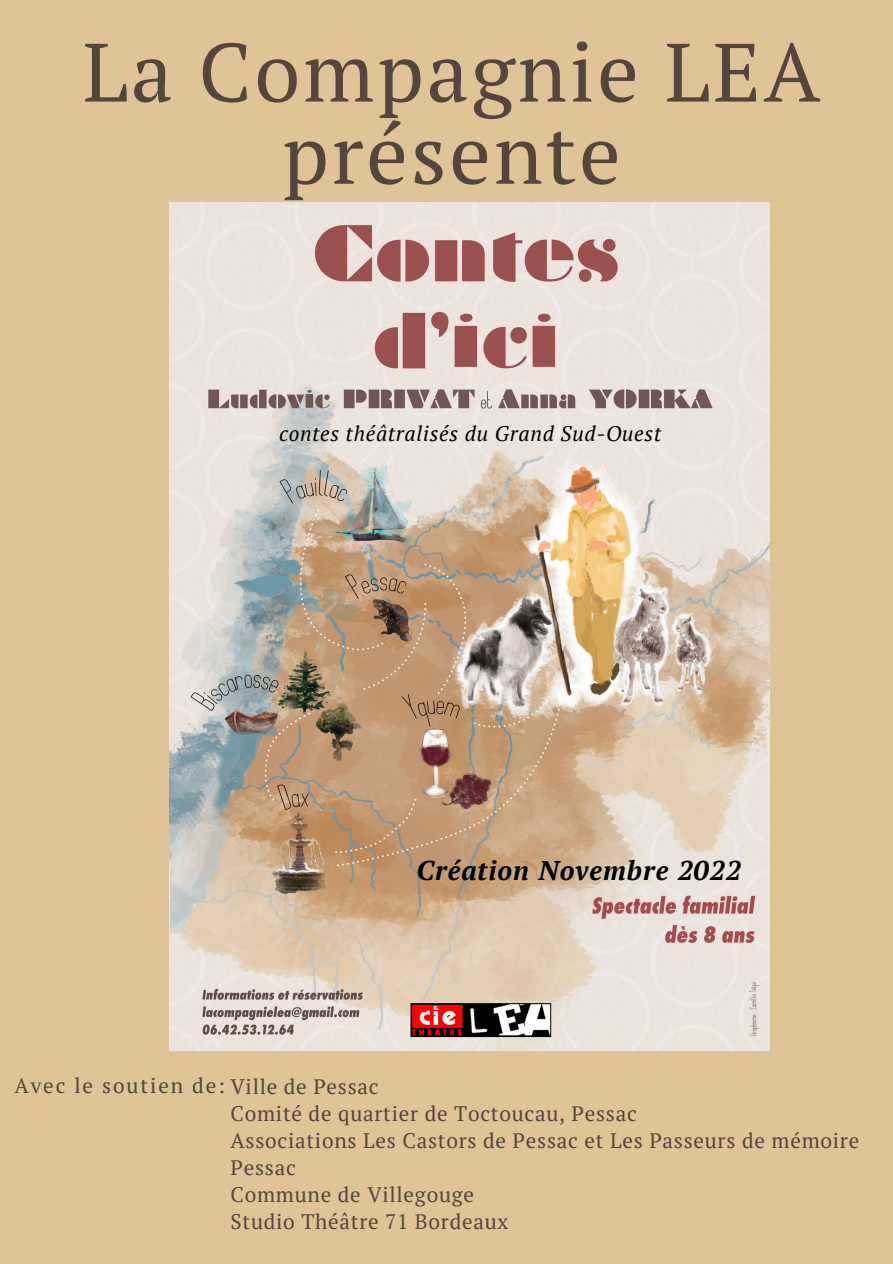
<style>
.page{position:relative;width:893px;height:1264px;background:#fff}
.page>*{position:absolute;margin:0;border:0;box-sizing:border-box;transform-origin:0 0}
.t1{font:82.5px/82.2px "PT Serif";letter-spacing:.035em;color:#55463d;text-align:center}
.t2{font:italic 700 27px "PT Serif";letter-spacing:.035em;color:#000}
.t3{font:21px "PT Serif";letter-spacing:.035em;color:#55463d}
.t4{font:italic 21px "PT Serif";letter-spacing:.035em;color:#000}
.t5{font:21px "PT Serif";letter-spacing:.09em;color:#55463d}
</style>
<div class="page">
<div style="left:0;top:0;width:892px;height:1263px;background:#e0c497"></div>
<img style="left:170px;top:202px;width:599px;height:848px">
<p class="t1" style="left:83px;top:29px;width:739px">La Compagnie LEA présente</p>
<p class="t4" style="left:279px;top:419px;width:383px">contes théâtralisés du Grand Sud-Ouest</p>
<p class="t2" style="left:416px;top:852px;width:326px">Création Novembre 2022</p>
<p class="t5" style="left:15px;top:1071px;width:365px">Avec le soutien de: Ville de Pessac</p>
<h2 class="t3" style="left:230px;top:1099px;width:408px">Comité de quartier de Toctoucau, Pessac</h2>
<p class="t3" style="left:230px;top:1126px;width:630px">Associations Les Castors de Pessac et Les Passeurs de mémoire</p>
<p class="t3" style="left:230px;top:1153px;width:67px">Pessac</p>
<p class="t3" style="left:230px;top:1180px;width:245px">Commune de Villegouge</p>
<p class="t3" style="left:230px;top:1207px;width:279px">Studio Théâtre 71 Bordeaux</p>
</div>
